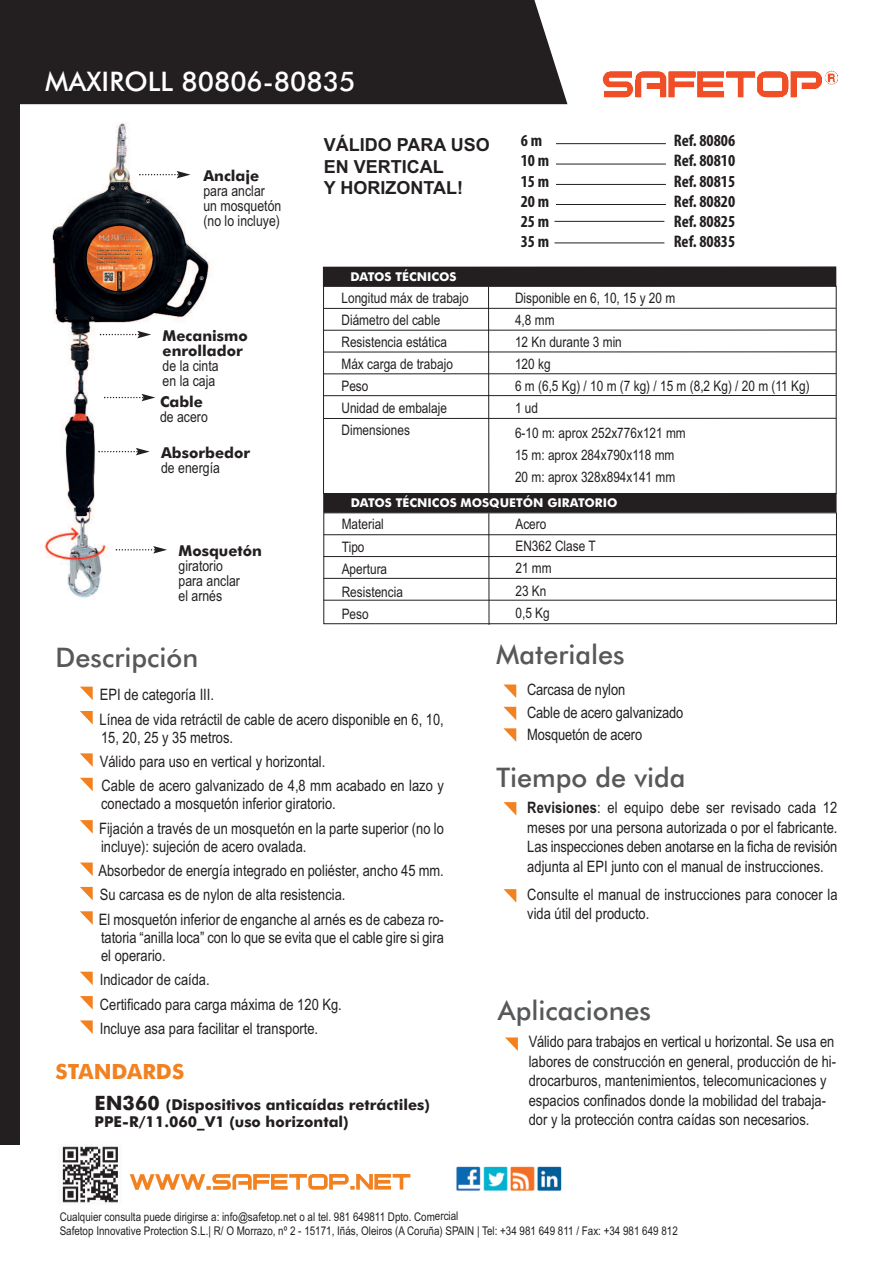
<style>
.page{position:relative;width:893px;height:1263px;background:#fff}
.page>*{position:absolute;margin:0;border:0;box-sizing:border-box;transform-origin:0 0}
.t1{font:500 27px "Futura BT";color:#57585a}
.t2{font:500 27px "Futura BT";color:#fff}
.t3{font:700 21px "Futura BT";color:#f28120}
.t4{font:700 18px/21.6px "Arial";color:#231f20}
.t5{font:700 condensed 16.8px/20.2px "Myriad Pro";color:#231f20;text-align:justify}
.t6{font:700 condensed 16.8px/20.2px "Myriad Pro";letter-spacing:.16em;color:#231f20}
.t7{font:15.75px/24.5px "Arial Narrow";color:#231f20}
.t8{font:700 15px/16.2px "Futura BT";color:#231f20}
.t9{font:15px/15px "Arial Narrow";color:#231f20}
.t10{font:14.4px/22px "Arial Narrow";color:#231f20}
.t11{font:700 12.15px "Futura BT";color:#fff}
.t12{font:12px/14.2px "Arial Narrow";color:#231f20}
.s1{font-size:19.8px}
.s2{font-weight:700}
</style>
<div class="page">
<div style="left:20px;top:0;width:547px;height:104px;background:#231f20"></div>
<svg style="left:80px;top:687px;width:13px;height:13px"></svg>
<svg style="left:80px;top:711px;width:13px;height:13px"></svg>
<svg style="left:80px;top:753px;width:13px;height:14px"></svg>
<svg style="left:80px;top:778px;width:13px;height:13px"></svg>
<svg style="left:80px;top:820px;width:13px;height:14px"></svg>
<svg style="left:80px;top:887px;width:13px;height:13px"></svg>
<svg style="left:80px;top:911px;width:13px;height:14px"></svg>
<svg style="left:80px;top:996px;width:13px;height:13px"></svg>
<svg style="left:80px;top:972px;width:13px;height:13px"></svg>
<svg style="left:80px;top:862px;width:13px;height:14px"></svg>
<svg style="left:80px;top:1020px;width:13px;height:14px"></svg>
<svg style="left:130px;top:1174px;width:280px;height:16px"></svg>
<img style="left:62px;top:1146px;width:56px;height:57px">
<img style="left:602px;top:70px;width:236px;height:28px">
<img style="left:456px;top:1166px;width:106px;height:25px">
<svg style="left:503px;top:684px;width:13px;height:14px"></svg>
<svg style="left:503px;top:707px;width:13px;height:13px"></svg>
<svg style="left:503px;top:728px;width:13px;height:14px"></svg>
<svg style="left:503px;top:802px;width:13px;height:13px"></svg>
<svg style="left:503px;top:889px;width:13px;height:13px"></svg>
<svg style="left:505px;top:1037px;width:13px;height:14px"></svg>
<div style="left:0;top:0;width:20px;height:1144px;background:#231f20"></div>
<div style="left:323px;top:286px;width:514px;height:208px;border:1px solid #231f20"></div>
<hr style="left:323px;top:308px;width:513px;height:1px;background:#231f20">
<hr style="left:323px;top:330px;width:513px;height:1px;background:#231f20">
<hr style="left:323px;top:351px;width:513px;height:1px;background:#231f20">
<hr style="left:323px;top:373px;width:513px;height:1px;background:#231f20">
<hr style="left:323px;top:395px;width:513px;height:1px;background:#231f20">
<hr style="left:323px;top:418px;width:513px;height:1px;background:#231f20">
<hr style="left:488px;top:287px;width:1px;height:207px;background:#231f20">
<div style="left:323px;top:266px;width:513px;height:20px;background:#231f20"></div>
<div style="left:323px;top:512px;width:514px;height:112px;border:1px solid #231f20"></div>
<hr style="left:324px;top:534px;width:512px;height:1px;background:#231f20">
<hr style="left:324px;top:556px;width:512px;height:1px;background:#231f20">
<hr style="left:324px;top:578px;width:512px;height:1px;background:#231f20">
<hr style="left:324px;top:600px;width:512px;height:1px;background:#231f20">
<hr style="left:488px;top:513px;width:1px;height:112px;background:#231f20">
<div style="left:323px;top:493px;width:514px;height:20px;background:#231f20"></div>
<img style="left:40px;top:122px;width:170px;height:476px">
<svg style="left:139px;top:171px;width:51px;height:7px"></svg>
<svg style="left:100px;top:331px;width:51px;height:7px"></svg>
<svg style="left:116px;top:546px;width:51px;height:7px"></svg>
<svg style="left:98px;top:448px;width:52px;height:7px"></svg>
<svg style="left:104px;top:394px;width:51px;height:7px"></svg>
<hr style="left:556px;top:143px;width:110px;height:1px;background:#231f20">
<hr style="left:556px;top:164px;width:110px;height:1px;background:#231f20">
<hr style="left:556px;top:184px;width:110px;height:1px;background:#231f20">
<hr style="left:556px;top:204px;width:110px;height:1px;background:#231f20">
<hr style="left:554px;top:221px;width:110px;height:1px;background:#231f20">
<hr style="left:554px;top:243px;width:110px;height:1px;background:#231f20">
<h1 class="t2" style="left:45px;top:66px;width:312px">MAXIROLL 80806-80835</h1>
<p class="t8" style="left:203px;top:168px;width:57px">Anclaje</p>
<p class="t9" style="left:203px;top:183px;width:79px">para anclar un mosquetón (no lo incluye)</p>
<p class="t8" style="left:163px;top:328px;width:87px;line-height:15px">Mecanismo enrollador</p>
<p class="t9" style="left:163px;top:358px;width:58px">de la cinta en la caja</p>
<p class="t8" style="left:160px;top:394px;width:45px">Cable</p>
<p class="t9" style="left:160px;top:409px;width:49px">de acero</p>
<p class="t8" style="left:161px;top:444px;width:91px">Absorbedor</p>
<p class="t9" style="left:161px;top:460px;width:60px">de energía</p>
<p class="t8" style="left:179px;top:543px;width:85px">Mosquetón</p>
<p class="t9" style="left:179px;top:558px;width:63px">giratorio para anclar el arnés</p>
<p class="t4" style="left:324px;top:134px;width:168px">VÁLIDO PARA USO<br>EN VERTICAL<br>Y HORIZONTAL!</p>
<p class="t6" style="left:521px;top:132px;width:30px">6m<br>10m<br>15m<br>20m<br>25m<br>35m</p>
<p class="t5" style="left:674px;top:132px;width:63px">Ref. 80806<br>Ref. 80810<br>Ref. 80815<br>Ref. 80820<br>Ref. 80825<br>Ref. 80835</p>
<p class="t11" style="left:350px;top:269px;width:108px">DATOS TÉCNICOS</p>
<p class="t10" style="left:341px;top:287px;width:129px">Longitud máx de trabajo<br>Diámetro del cable<br>Resistencia estática<br>Máx carga de trabajo<br>Peso<br>Unidad de embalaje<br>Dimensiones</p>
<p class="t10" style="left:515px;top:287px;width:296px">Disponible en 6, 10, 15 y 20 m<br>4,8 mm<br>12 Kn durante 3 min<br>120 kg<br>6 m (6,5 Kg) / 10 m (7 kg) / 15 m (8,2 Kg) / 20 m (11 Kg)<br>1 ud</p>
<p class="t10" style="left:515px;top:421px;width:172px">6-10 m: aprox 252x776x121 mm<br>15 m: aprox 284x790x118 mm<br>20 m: aprox 328x894x141 mm</p>
<p class="t11" style="left:351px;top:496px;width:268px">DATOS TÉCNICOS MOSQUETÓN GIRATORIO</p>
<p class="t10" style="left:342px;top:513px;width:63px">Material<br>Tipo<br>Apertura<br>Resistencia<br>Peso</p>
<p class="t10" style="left:515px;top:513px;width:82px">Acero<br>EN362 Clase T<br>21 mm<br>23 Kn<br>0,5 Kg</p>
<h1 class="t1" style="left:56px;top:642px;width:144px">Descripción</h1>
<h1 class="t1" style="left:496px;top:639px;width:130px">Materiales</h1>
<p class="t7" style="left:100px;top:682px;width:346px">EPI de categoría III.<br>Línea de vida retráctil de cable de acero disponible en 6, 10,</p>
<p class="t7" style="left:100px;top:725px;width:345px">15, 20, 25 y 35 metros.<br>Válido para uso en vertical y horizontal.<br>Cable de acero galvanizado de 4,8 mm acabado en lazo y</p>
<p class="t7" style="left:99px;top:792px;width:346px">conectado a mosquetón inferior giratorio.<br>Fijación a través de un mosquetón en la parte superior (no lo</p>
<p class="t7" style="left:98px;top:834px;width:347px">incluye): sujeción de acero ovalada.<br>Absorbedor de energía integrado en poliéster, ancho 45 mm.<br>Su carcasa es de nylon de alta resistencia.<br>El mosquetón inferior de enganche al arnés es de cabeza ro-</p>
<p class="t7" style="left:101px;top:928px;width:344px;line-height:18px">tatoria “anilla loca” con lo que se evita que el cable gire si gira el operario.</p>
<p class="t7" style="left:100px;top:967px;width:243px">Indicador de caída.<br>Certificado para carga máxima de 120 Kg.<br>Incluye asa para facilitar el transporte.</p>
<h2 class="t3" style="left:56px;top:1060px;width:130px">STANDARDS</h2>
<p class="t8" style="left:95px;top:1097px;width:337px"><span class="s1">EN360</span> (Dispositivos anticaídas retráctiles)<br>PPE-R/11.060_V1 (uso horizontal)</p>
<p class="t7" style="left:527px;top:679px;width:158px;line-height:22.2px">Carcasa de nylon<br>Cable de acero galvanizado<br>Mosquetón de acero</p>
<h1 class="t1" style="left:496px;top:762px;width:191px">Tiempo de vida</h1>
<p class="t7" style="left:527px;top:798px;width:312px;line-height:19.5px;text-align:justify"><span class="s2">Revisiones</span>: el equipo debe ser revisado cada 12 meses por una persona autorizada o por el fabricante.<br>Las inspecciones deben anotarse en la ficha de revisión adjunta al EPI junto con el manual de instrucciones.</p>
<p class="t7" style="left:527px;top:884px;width:312px;line-height:19.5px">Consulte el manual de instrucciones para conocer la vida útil del producto.</p>
<h1 class="t1" style="left:498px;top:995px;width:155px">Aplicaciones</h1>
<p class="t7" style="left:529px;top:1032px;width:309px;line-height:19.5px">Válido para trabajos en vertical u horizontal. Se usa en labores de construcción en general, producción de hi&shy;drocarburos, mantenimientos, telecomunicaciones y espacios confinados donde la mobilidad del trabaja&shy;dor y la protección contra caídas son necesarios.</p>
<p class="t12" style="left:60px;top:1209px;width:620px">Cualquier consulta puede dirigirse a: info@safetop.net o al tel. 981 649811 Dpto. Comercial<br>Safetop Innovative Protection S.L.| R/ O Morrazo, nº 2 - 15171, Iñás, Oleiros (A Coruña) SPAIN | Tel: +34 981 649 811 / Fax: +34 981 649 812</p>
</div>
